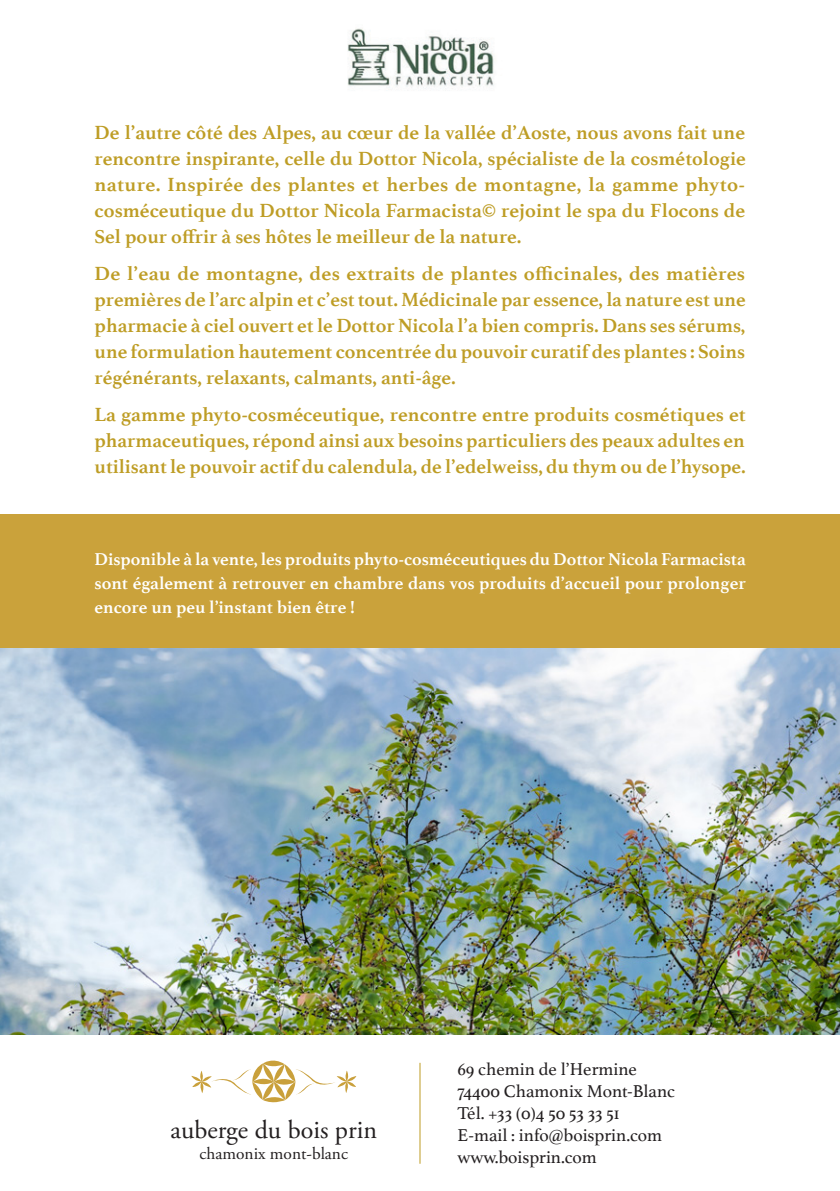
<style>
.page{position:relative;width:840px;height:1191px;background:#fff}
.page>*{position:absolute;margin:0;border:0;box-sizing:border-box;transform-origin:0 0}
.t1{font:26px "Adobe Garamond Pro";color:#231f20}
.t2{font:700 20px/26px "Athelas";color:#be9d25;text-align:justify}
.t3{font:700 18px/24px "Athelas";color:#fff;text-align:justify}
.t4{font:18px/22px "Athelas";color:#231f20}
.t5{font:17.4px "Adobe Garamond Pro";color:#231f20}
</style>
<div class="page">
<img style="left:0;top:647px;width:839px;height:387px">
<img style="left:347px;top:28px;width:147px;height:61px">
<div style="left:0;top:514px;width:839px;height:133px;background:#caa23b"></div>
<svg style="left:191px;top:1060px;width:165px;height:43px"></svg>
<hr style="left:419px;top:1062px;width:1px;height:101px;background:#be9d25">
<p class="t2" style="left:94px;top:118px;width:652px">De l’autre côté des Alpes, au cœur de la vallée d’Aoste, nous avons fait une rencontre inspirante, celle du Dottor Nicola, spécialiste de la cosmétologie nature. Inspirée des plantes et herbes de montagne, la gamme phyto&shy;cosméceutique du Dottor Nicola Farmacista© rejoint le spa du Flocons de Sel pour offrir à ses hôtes le meilleur de la nature.</p>
<p class="t2" style="left:94px;top:260px;width:652px">De l’eau de montagne, des extraits de plantes officinales, des matières premières de l’arc alpin et c’est tout. Médicinale par essence, la nature est une pharmacie à ciel ouvert et le Dottor Nicola l’a bien compris. Dans ses sérums, une formulation hautement concentrée du pouvoir curatif des plantes : Soins régénérants, relaxants, calmants, anti-âge.</p>
<p class="t2" style="left:94px;top:401px;width:652px">La gamme phyto-cosméceutique, rencontre entre produits cosmétiques et pharmaceutiques, répond ainsi aux besoins particuliers des peaux adultes en utilisant le pouvoir actif du calendula, de l’edelweiss, du thym ou de l’hysope.</p>
<p class="t3" style="left:94px;top:546px;width:652px">Disponible à la vente, les produits phyto-cosméceutiques du Dottor Nicola Farmacista sont également à retrouver en chambre dans vos produits d’accueil pour prolonger encore un peu l’instant bien être !</p>
<h1 class="t1" style="left:170px;top:1114px;width:208px">auberge du bois prin</h1>
<p class="t5" style="left:199px;top:1143px;width:150px">chamonix mont-blanc</p>
<p class="t4" style="left:457px;top:1057px;width:219px">69 chemin de l’Hermine<br>74400 Chamonix Mont-Blanc<br>Tél. +33 (0)4 50 53 33 51<br>E-mail : info@boisprin.com www.boisprin.com</p>
</div>
